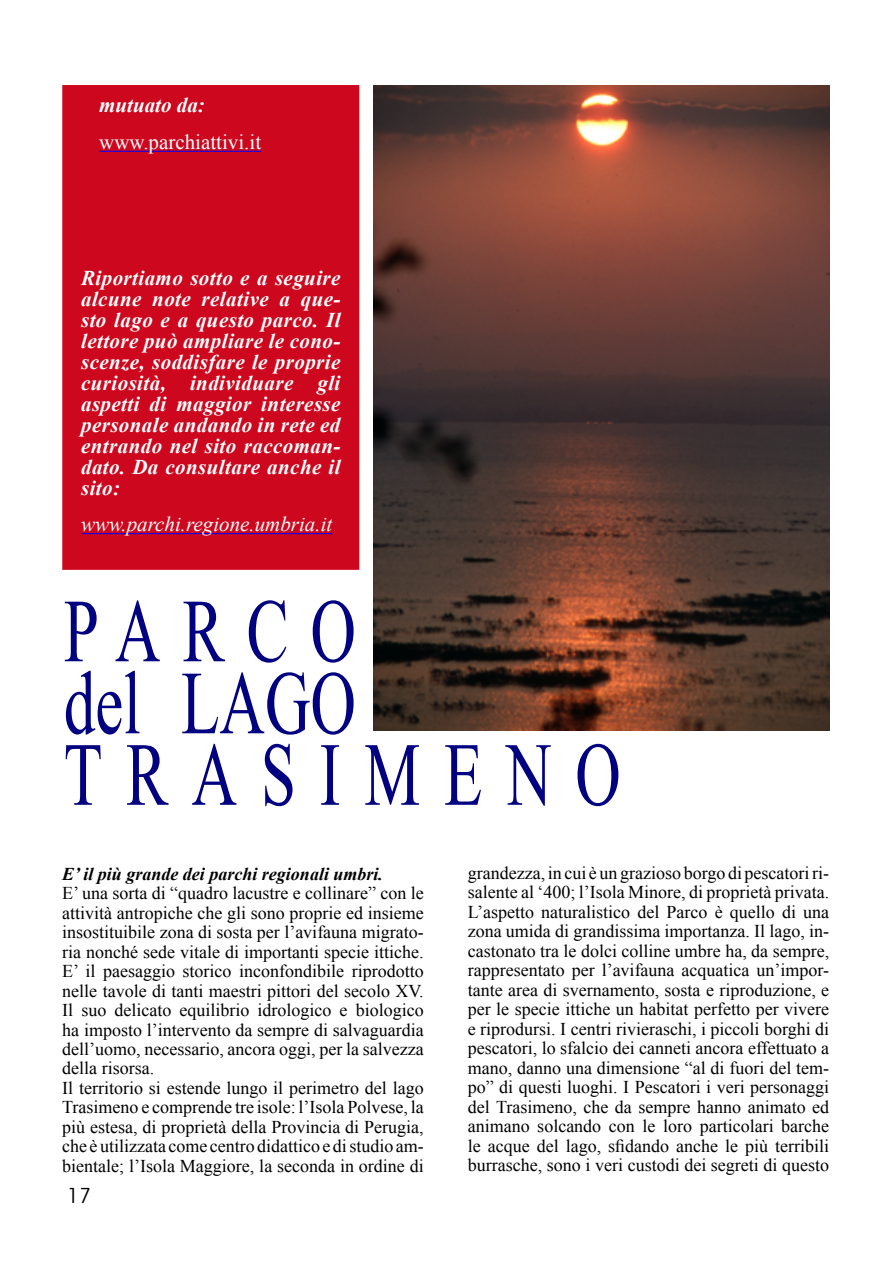
<style>
.page{position:relative;width:893px;height:1263px;background:#fff}
.page>*{position:absolute;margin:0;border:0;box-sizing:border-box;transform-origin:0 0}
.t1{font:90px/72px "Times New Roman";color:#000080;scale:.7 1}
.t2{font:90px "Times New Roman";letter-spacing:.375em;color:#000080;scale:.7 1}
.t3{font:italic 700 21px/21px "Times New Roman";letter-spacing:.02em;color:#fff;text-align:justify}
.t4{font:italic 21px "Times New Roman";color:#fff}
.t5{font:21px "Times New Roman";color:#fff}
.t6{font:italic 700 21px "Times New Roman";color:#fff}
.t7{font:21px "Avant Garde IT Cby BT";color:#000}
.t8{font:18px/19.5px "Times New Roman";color:#000}
.t9{font:italic 700 18px "Times New Roman";color:#000}
</style>
<div class="page">
<div style="left:62px;top:85px;width:297px;height:485px;background:#cd071e;border:2px solid #cd071e"></div>
<hr style="left:81px;top:533px;width:251px;height:1px;background:#00f">
<img style="left:373px;top:85px;width:456px;height:646px">
<hr style="left:99px;top:151px;width:162px;height:1px;background:#00f">
<p class="t6" style="left:99px;top:91px;width:107px">mutuato da:</p>
<p class="t5" style="left:99px;top:128px;width:163px">www.parchiattivi.it</p>
<p class="t3" style="left:81px;top:267px;width:261px">Riportiamo sotto e a seguire alcune note relative a que&shy;sto lago e a questo parco. Il lettore può ampliare le cono&shy;scenze, soddisfare le proprie curiosità, individuare gli aspetti di maggior interesse personale andando in rete ed entrando nel sito raccoman&shy;dato. Da consultare anche il sito:</p>
<p class="t4" style="left:81px;top:510px;width:253px">www.parchi.regione.umbria.it</p>
<h1 class="t1" style="left:64px;top:594px;width:419px">PARCO del LAGO</h1>
<h1 class="t2" style="left:64px;top:714px;width:797px">TRASIMENO</h1>
<p class="t9" style="left:62px;top:861px;width:322px">E’ il più grande dei parchi regionali umbri.</p>
<p class="t8" style="left:62px;top:883px;width:363px">E’ una sorta di “quadro lacustre e collinare” con le attività antropiche che gli sono proprie ed insieme insostituibile zona di sosta per l’avifauna migrato&shy;ria nonché sede vitale di importanti specie ittiche.<br>E’ il paesaggio storico inconfondibile riprodotto nelle tavole di tanti maestri pittori del secolo XV.<br>Il suo delicato equilibrio idrologico e biologico ha imposto l’intervento da sempre di salvaguardia dell’uomo, necessario, ancora oggi, per la salvezza della risorsa.<br>Il territorio si estende lungo il perimetro del lago Trasimeno e comprende tre isole: l’Isola Polvese, la più estesa, di proprietà della Provincia di Perugia, che è utilizzata come centro didattico e di studio am&shy;bientale; l’Isola Maggiore, la seconda in ordine di</p>
<p class="t7" style="left:67px;top:1183px;width:25px">17</p>
<p class="t8" style="left:468px;top:863px;width:363px;text-align:justify">grandezza, in cui è un grazioso borgo di pescatori ri&shy;salente al ‘400; l’Isola Minore, di proprietà privata.<br>L’aspetto naturalistico del Parco è quello di una zona umida di grandissima importanza. Il lago, in&shy;castonato tra le dolci colline umbre ha, da sempre, rappresentato per l’avifauna acquatica un’impor&shy;tante area di svernamento, sosta e riproduzione, e per le specie ittiche un habitat perfetto per vivere e riprodursi. I centri rivieraschi, i piccoli borghi di pescatori, lo sfalcio dei canneti ancora effettuato a mano, danno una dimensione “al di fuori del tem&shy;po” di questi luoghi. I Pescatori i veri personaggi del Trasimeno, che da sempre hanno animato ed animano solcando con le loro particolari barche le acque del lago, sfidando anche le più terribili burrasche, sono i veri custodi dei segreti di questo</p>
</div>
